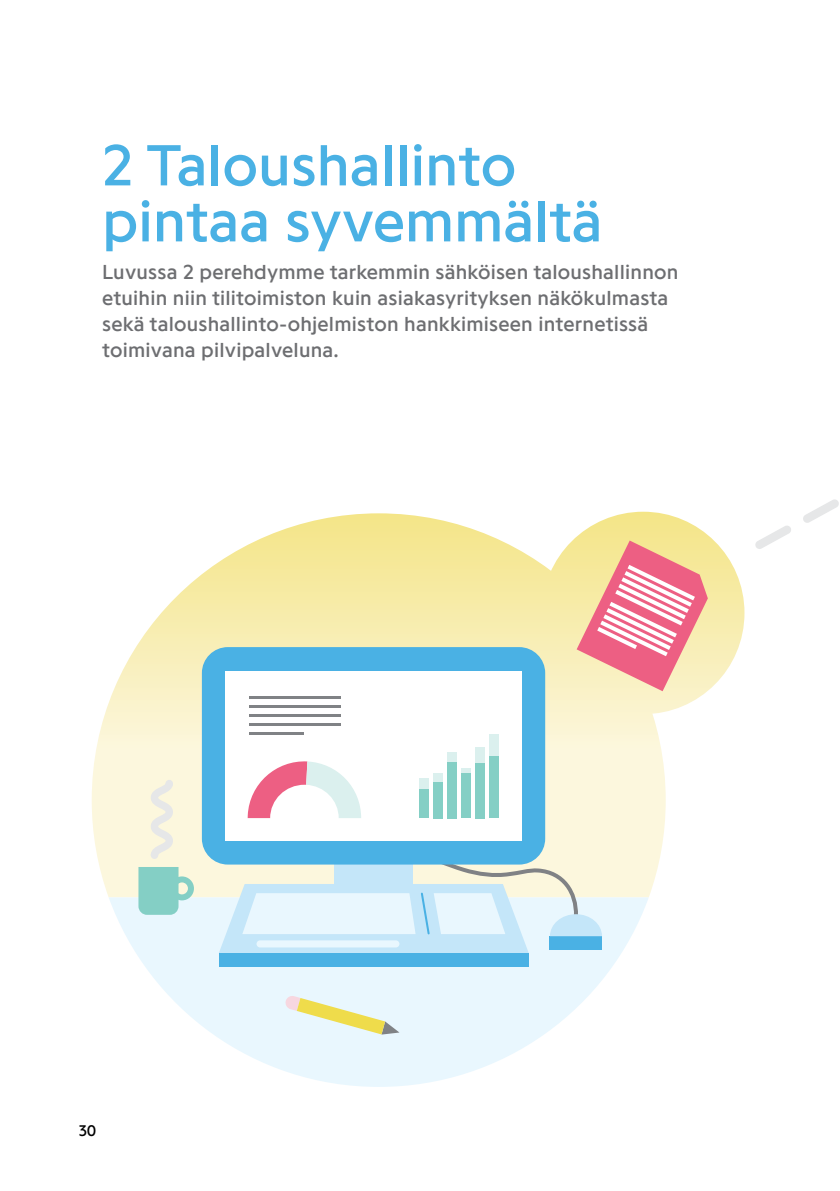
<style>
.page{position:relative;width:840px;height:1191px;background:#fff}
.page>*{position:absolute;margin:0;border:0;box-sizing:border-box;transform-origin:0 0}
.t1{font:60px/56px "Programme";color:#4ab1e4}
.t2{font:21px/26px "Programme";letter-spacing:.01em;color:#6d6e71}
.t3{font:16px "Programme";color:#000}
</style>
<div class="page">
<div style="left:541px;top:512px;width:203px;height:202px;background:linear-gradient(to bottom,#f4e586,#faf3cf);border-radius:101px"></div>
<svg style="left:92px;top:513px;width:573px;height:384px"></svg>
<svg style="left:109px;top:897px;width:539px;height:190px;fill:#e9f7fe"></svg>
<div style="left:219px;top:953px;width:309px;height:13px;background:#4ab1e4"></div>
<div style="left:202px;top:647px;width:343px;height:217px;background:#4ab1e4;border-radius:26px"></div>
<div style="left:225px;top:671px;width:296px;height:169px;background:#fff"></div>
<hr style="left:249px;top:695px;width:91px;height:3px;background:#808285">
<hr style="left:249px;top:705px;width:91px;height:2px;background:#808285">
<hr style="left:249px;top:714px;width:91px;height:3px;background:#808285">
<hr style="left:249px;top:723px;width:91px;height:3px;background:#808285">
<hr style="left:249px;top:732px;width:54px;height:3px;background:#808285">
<div style="left:419px;top:788px;width:9px;height:30px;background:#84cfc5"></div>
<div style="left:433px;top:782px;width:9px;height:36px;background:#84cfc5"></div>
<div style="left:447px;top:761px;width:9px;height:57px;background:#84cfc5"></div>
<div style="left:461px;top:772px;width:9px;height:46px;background:#84cfc5"></div>
<div style="left:475px;top:763px;width:9px;height:55px;background:#84cfc5"></div>
<div style="left:488px;top:755px;width:10px;height:63px;background:#84cfc5"></div>
<div style="left:419px;top:778px;width:9px;height:10px;background:#dbf0ee"></div>
<div style="left:433px;top:773px;width:9px;height:9px;background:#dbf0ee"></div>
<div style="left:447px;top:752px;width:9px;height:9px;background:#dbf0ee"></div>
<div style="left:461px;top:767px;width:9px;height:5px;background:#dbf0ee"></div>
<div style="left:475px;top:747px;width:9px;height:16px;background:#dbf0ee"></div>
<div style="left:488px;top:734px;width:10px;height:21px;background:#dbf0ee"></div>
<svg style="left:247px;top:761px;width:114px;height:58px"></svg>
<svg style="left:219px;top:846px;width:382px;height:107px;background:#c6e4ef"></svg>
<svg style="left:755px;top:526px;width:36px;height:23px"></svg>
<svg style="left:803px;top:499px;width:36px;height:24px"></svg>
<svg style="left:576px;top:540px;width:131px;height:151px;background:#f3b1a5"></svg>
<svg style="left:151px;top:783px;width:22px;height:72px;background:#f1efe2"></svg>
<div style="left:165px;top:780px;width:8px;height:7px;background:#e6e7e8;border-radius:50%"></div>
<div style="left:151px;top:851px;width:7px;height:8px;background:#e6e7e8;border-radius:50%"></div>
<svg style="left:138px;top:867px;width:56px;height:47px;background:#9bd7cd"></svg>
<svg style="left:284px;top:995px;width:115px;height:39px;background:#e8ebca"></svg>
<h1 class="t1" style="left:102px;top:135px;width:501px">2 Taloushallinto pintaa syvemmältä</h1>
<p class="t2" style="left:102px;top:258px;width:577px">Luvussa 2 perehdymme tarkemmin sähköisen taloushallinnon etuihin niin tilitoimiston kuin asiakasyrityksen näkökulmasta sekä taloushallinto-ohjelmiston hankkimiseen internetissä toimivana pilvipalveluna.</p>
<p class="t3" style="left:79px;top:1121px;width:19px">30</p>
</div>
